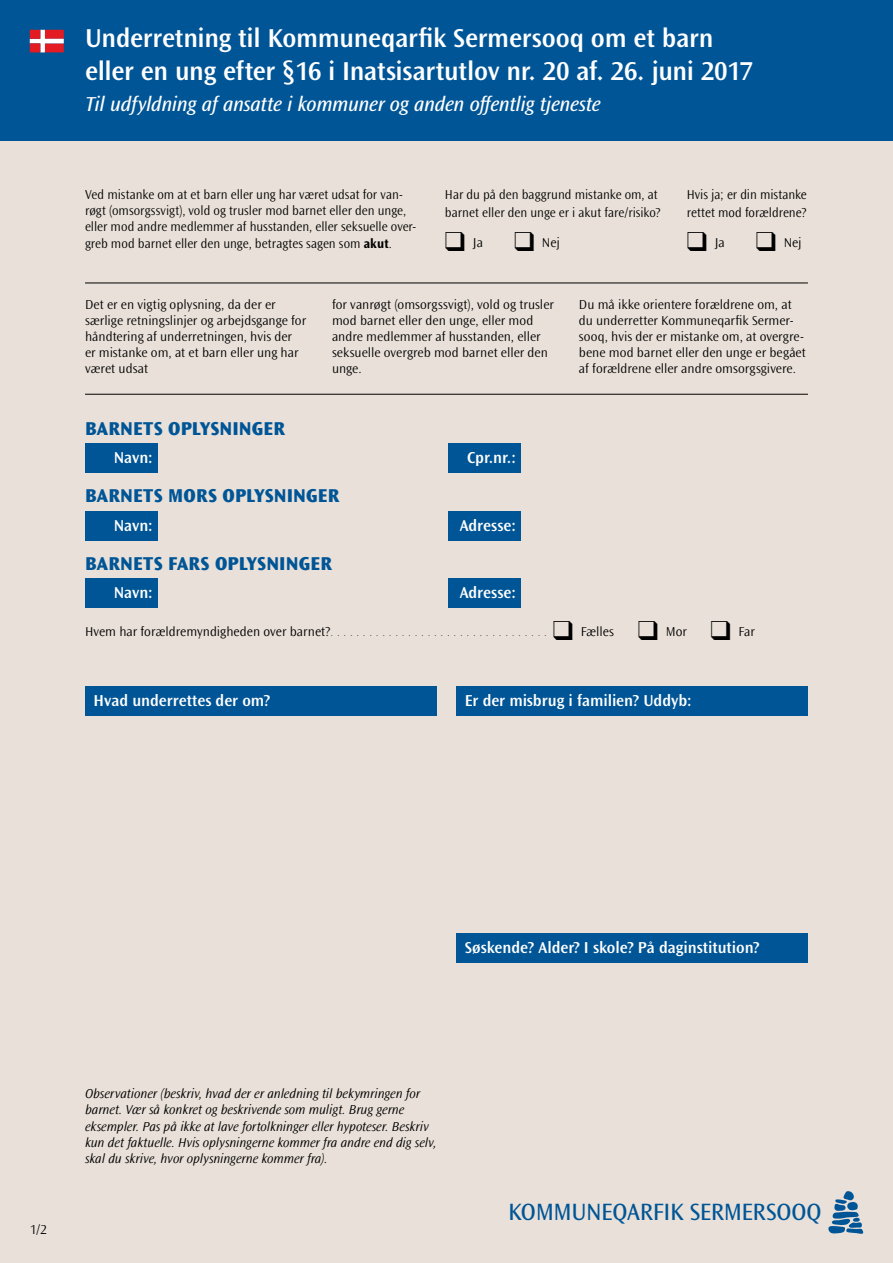
<style>
.page{position:relative;width:893px;height:1263px;background:#e9e1d9}
.page>*{position:absolute;margin:0;border:0;box-sizing:border-box;transform-origin:0 0}
.t1{font:600 27px/32.4px "Ocean Sans MT Std";letter-spacing:-.01em;color:#fff}
.t2{font:24.6px "Ocean Sans MT Std";letter-spacing:-.015em;color:#005596}
.t3{font:italic 21px "Ocean Sans MT Std";letter-spacing:-.02em;color:#fff}
.t4{font:800 19.5px "Ocean Sans";letter-spacing:.01em;color:#005596}
.t5{font:600 16.5px "Ocean Sans MT Std";letter-spacing:-.005em;color:#fff}
.t6{font:300 13.5px/16.2px "Ocean Sans MT Std";color:#000}
.t7{font:300 13.5px/16.2px "Ocean Sans MT Std";color:#000;scale:.96 1}
.t8{font:italic 300 13.5px/16.2px "Ocean Sans";letter-spacing:-.005em;color:#000}
.t9{font:300 13.5px "Ocean Sans";color:#000}
.t10{font:300 13.5px/18px "Ocean Sans";color:#000;scale:.96 1}
.s1{font-weight:700}
</style>
<div class="page">
<div style="left:0;top:0;width:893px;height:140px;background:#005596"></div>
<svg style="left:828px;top:1191px;width:35px;height:43px"></svg>
<svg style="left:30px;top:30px;width:34px;height:22px"></svg>
<div style="left:448px;top:444px;width:72px;height:29px;background:#005596"></div>
<div style="left:448px;top:511px;width:72px;height:29px;background:#005596"></div>
<div style="left:448px;top:578px;width:72px;height:30px;background:#005596"></div>
<div style="left:85px;top:444px;width:72px;height:29px;background:#005596"></div>
<div style="left:85px;top:511px;width:72px;height:29px;background:#005596"></div>
<div style="left:85px;top:578px;width:72px;height:30px;background:#005596"></div>
<hr style="left:85px;top:283px;width:723px;height:1px;background:#000">
<hr style="left:85px;top:394px;width:723px;height:1px;background:#000">
<div style="left:85px;top:686px;width:352px;height:29px;background:#005596"></div>
<div style="left:456px;top:686px;width:352px;height:29px;background:#005596"></div>
<div style="left:456px;top:934px;width:352px;height:29px;background:#005596"></div>
<h1 class="t1" style="left:85px;top:22px;width:669px">Underretning til Kommuneqarfik Sermersooq om et barn eller en ung efter §16 i Inatsisartutlov nr. 20 af. 26. juni 2017</h1>
<h3 class="t3" style="left:85px;top:93px;width:517px">Til udfyldning af ansatte i kommuner og anden offentlig tjeneste</h3>
<p class="t7" style="left:85px;top:187px;width:347px">Ved mistanke om at et barn eller ung har været udsat for van&shy;røgt (omsorgssvigt), vold og trusler mod barnet eller den unge, eller mod andre medlemmer af husstanden, eller seksuelle over&shy;greb mod barnet eller den unge, betragtes sagen som <span class="s1">akut</span>.</p>
<p class="t10" style="left:687px;top:186px;width:127px">Hvis ja; er din mistanke rettet mod forældrene?</p>
<p class="t7" style="left:445px;top:186px;width:226px;line-height:18px">Har du på den baggrund mistanke om, at barnet eller den unge er i akut fare/risiko?</p>
<p class="t9" style="left:445px;top:235px;width:117px">❑ Ja ❑ Nej</p>
<p class="t9" style="left:687px;top:235px;width:117px">❑ Ja ❑ Nej</p>
<p class="t6" style="left:85px;top:296px;width:223px">Det er en vigtig oplysning, da der er særlige retningslinjer og arbejdsgange for håndtering af underretningen, hvis der<br>er mistanke om, at et barn eller ung har været udsat</p>
<p class="t6" style="left:332px;top:296px;width:223px">for vanrøgt (omsorgssvigt), vold og trusler mod barnet eller den unge, eller mod andre medlemmer af husstanden, eller seksuelle overgreb mod barnet eller den unge.</p>
<p class="t6" style="left:579px;top:296px;width:229px">Du må ikke orientere forældrene om, at du underretter Kommuneqarfik Sermer&shy;sooq, hvis der er mistanke om, at overgre&shy;bene mod barnet eller den unge er begået af forældrene eller andre omsorgsgivere.</p>
<h3 class="t4" style="left:85px;top:417px;width:202px">BARNETS OPLYSNINGER</h3>
<p class="t5" style="left:114px;top:449px;width:41px">Navn:</p>
<h3 class="t4" style="left:85px;top:485px;width:256px">BARNETS MORS OPLYSNINGER</h3>
<p class="t5" style="left:114px;top:516px;width:41px">Navn:</p>
<h3 class="t4" style="left:85px;top:552px;width:248px">BARNETS FARS OPLYSNINGER</h3>
<p class="t5" style="left:114px;top:583px;width:41px">Navn:</p>
<p class="t5" style="left:467px;top:449px;width:51px">Cpr.nr.:</p>
<p class="t5" style="left:460px;top:516px;width:58px">Adresse:</p>
<p class="t5" style="left:460px;top:583px;width:58px">Adresse:</p>
<p class="t9" style="left:85px;top:624px;width:247px">Hvem har forældremyndigheden over barnet?</p>
<p class="t9" style="left:553px;top:624px;width:204px">❑ Fælles ❑ Mor ❑ Far</p>
<p class="t5" style="left:94px;top:691px;width:178px">Hvad underrettes der om?</p>
<p class="t5" style="left:465px;top:691px;width:229px">Er der misbrug i familien? Uddyb:</p>
<p class="t5" style="left:465px;top:939px;width:296px">Søskende? Alder? I skole? På daginstitution?</p>
<p class="t6" style="left:30px;top:1221px;width:18px">1/2</p>
<p class="t8" style="left:85px;top:1086px;width:353px">Observationer (beskriv, hvad der er anledning til bekymringen for barnet. Vær så konkret og beskrivende som muligt. Brug gerne eksempler. Pas på ikke at lave fortolkninger eller hypoteser. Beskriv kun det faktuelle. Hvis oplysningerne kommer fra andre end dig selv, skal du skrive, hvor oplysningerne kommer fra).</p>
<h2 class="t2" style="left:508px;top:1198px;width:315px">KOMMUNEQARFIK SERMERSOOQ</h2>
</div>
